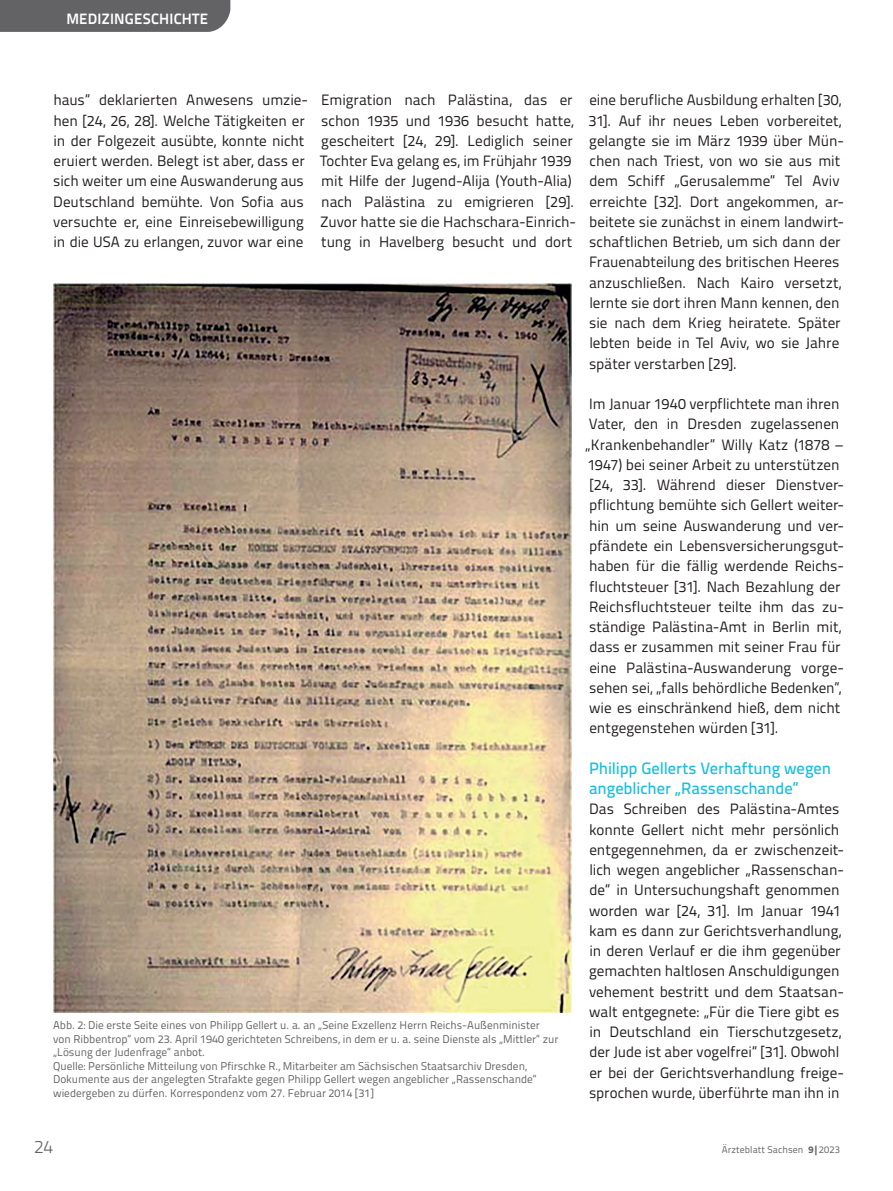
<style>
.page{position:relative;width:893px;height:1191px;background:#fff}
.page>*{position:absolute;margin:0;border:0;box-sizing:border-box;transform-origin:0 0}
.t1{font:300 18px "Titillium Text";color:#636366}
.t2{font:500 16.5px/20.2px "Titillium Text";letter-spacing:-.005em;color:#1cbfdf}
.t3{font:15px/20.2px "Titillium Text";color:#231f20}
.t4{font:700 15px "Titillium Text";letter-spacing:.01em;color:#fff}
.t5{font:11.25px/13.5px "Titillium Text";color:#636366}
.t6{font:9.75px "Titillium Text";letter-spacing:.01em;color:#636366}
.s1{font-weight:800}
</style>
<div class="page">
<div style="left:0;top:0;width:230px;height:32px;background:#636366"></div>
<img style="left:53px;top:283px;width:519px;height:729px">
<p class="t4" style="left:66px;top:7px;width:143px">MEDIZINGESCHICHTE</p>
<p class="t3" style="left:53px;top:89px;width:256px">haus“ deklarierten Anwesens umzie&shy;hen [24, 26, 28]. Welche Tätigkeiten er in der Folgezeit ausübte, konnte nicht eruiert werden. Belegt ist aber, dass er sich weiter um eine Auswanderung aus Deutschland bemühte. Von Sofia aus versuchte er, eine Einreisebewilligung in die USA zu erlangen, zuvor war eine</p>
<p class="t3" style="left:320px;top:89px;width:258px">Emigration nach Palästina, das er schon 1935 und 1936 besucht hatte, gescheitert [24, 29]. Lediglich seiner Tochter Eva gelang es, im Frühjahr 1939 mit Hilfe der Jugend-Alija (Youth-Alia) nach Palästina zu emigrieren [29].<br>Zuvor hatte sie die Hachschara-Einrich&shy;tung in Havelberg besucht und dort</p>
<p class="t3" style="left:588px;top:89px;width:257px">eine berufliche Ausbildung erhalten [30, 31]. Auf ihr neues Leben vorbereitet, gelangte sie im März 1939 über Mün&shy;chen nach Triest, von wo sie aus mit dem Schiff „Gerusalemme“ Tel Aviv erreichte [32]. Dort angekommen, ar-- beitete sie zunächst in einem landwirt&shy;schaftlichen Betrieb, um sich dann der Frauenabteilung des britischen Heeres anzuschließen. Nach Kairo versetzt, lernte sie dort ihren Mann kennen, den sie nach dem Krieg heiratete. Später lebten beide in Tel Aviv, wo sie Jahre später verstarben [29].</p>
<p class="t3" style="left:589px;top:393px;width:252px">Im Januar 1940 verpflichtete man ihren</p>
<p class="t3" style="left:589px;top:413px;width:252px">Vater, den in Dresden zugelassenen</p>
<p class="t3" style="left:585px;top:433px;width:259px">„Krankenbehandler“ Willy Katz (1878 –</p>
<p class="t3" style="left:588px;top:454px;width:253px">1947) bei seiner Arbeit zu unterstützen</p>
<p class="t3" style="left:590px;top:474px;width:256px">[24, 33]. Während dieser Dienstver-</p>
<p class="t3" style="left:589px;top:494px;width:256px">pflichtung bemühte sich Gellert weiter-</p>
<p class="t3" style="left:589px;top:514px;width:256px">hin um seine Auswanderung und ver-</p>
<p class="t3" style="left:589px;top:535px;width:256px">pfändete ein Lebensversicherungsgut-</p>
<p class="t3" style="left:589px;top:555px;width:256px">haben für die fällig werdende Reichs-</p>
<p class="t3" style="left:589px;top:575px;width:253px">fluchtsteuer [31]. Nach Bezahlung der</p>
<p class="t3" style="left:589px;top:595px;width:253px">Reichsfluchtsteuer teilte ihm das zu--</p>
<p class="t3" style="left:589px;top:616px;width:254px">ständige Palästina-Amt in Berlin mit,</p>
<p class="t3" style="left:589px;top:636px;width:253px">dass er zusammen mit seiner Frau für</p>
<p class="t3" style="left:589px;top:656px;width:256px">eine Palästina-Auswanderung vorge-</p>
<p class="t3" style="left:589px;top:676px;width:254px">sehen sei, „falls behördliche Bedenken“,</p>
<p class="t3" style="left:589px;top:697px;width:253px">wie es einschränkend hieß, dem nicht</p>
<p class="t3" style="left:589px;top:717px;width:188px">entgegenstehen würden [31].</p>
<p class="t2" style="left:589px;top:757px;width:244px">Philipp Gellerts Verhaftung wegen angeblicher „Rassenschande“</p>
<p class="t3" style="left:589px;top:798px;width:256px">Das Schreiben des Palästina-Amtes konnte Gellert nicht mehr persönlich entgegennehmen, da er zwischenzeit&shy;lich wegen angeblicher „Rassenschan&shy;de“ in Untersuchungshaft genommen worden war [24, 31]. Im Januar 1941 kam es dann zur Gerichtsverhandlung, in deren Verlauf er die ihm gegenüber gemachten haltlosen Anschuldigungen vehement bestritt und dem Staatsan&shy;walt entgegnete: „Für die Tiere gibt es in Deutschland ein Tierschutzgesetz, der Jude ist aber vogelfrei“ [31]. Obwohl er bei der Gerichtsverhandlung freige&shy;sprochen wurde, überführte man ihn in</p>
<p class="t5" style="left:53px;top:1018px;width:507px">Abb. 2: Die erste Seite eines von Philipp Gellert u. a. an „Seine Exzellenz Herrn Reichs-Außenminister von Ribbentrop“ vom 23. April 1940 gerichteten Schreibens, in dem er u. a. seine Dienste als „Mittler“ zur „Lösung der Judenfrage“ anbot.<br>Quelle: Persönliche Mitteilung von Pfirschke R., Mitarbeiter am Sächsischen Staatsarchiv Dresden, Dokumente aus der angelegten Strafakte gegen Philipp Gellert wegen angeblicher „Rassenschande“ wiedergeben zu dürfen. Korrespondenz vom 27. Februar 2014 [31]</p>
<p class="t1" style="left:34px;top:1133px;width:21px">24</p>
<p class="t6" style="left:722px;top:1142px;width:119px">Ärzteblatt Sachsen <span class="s1">9|</span>2023</p>
</div>
